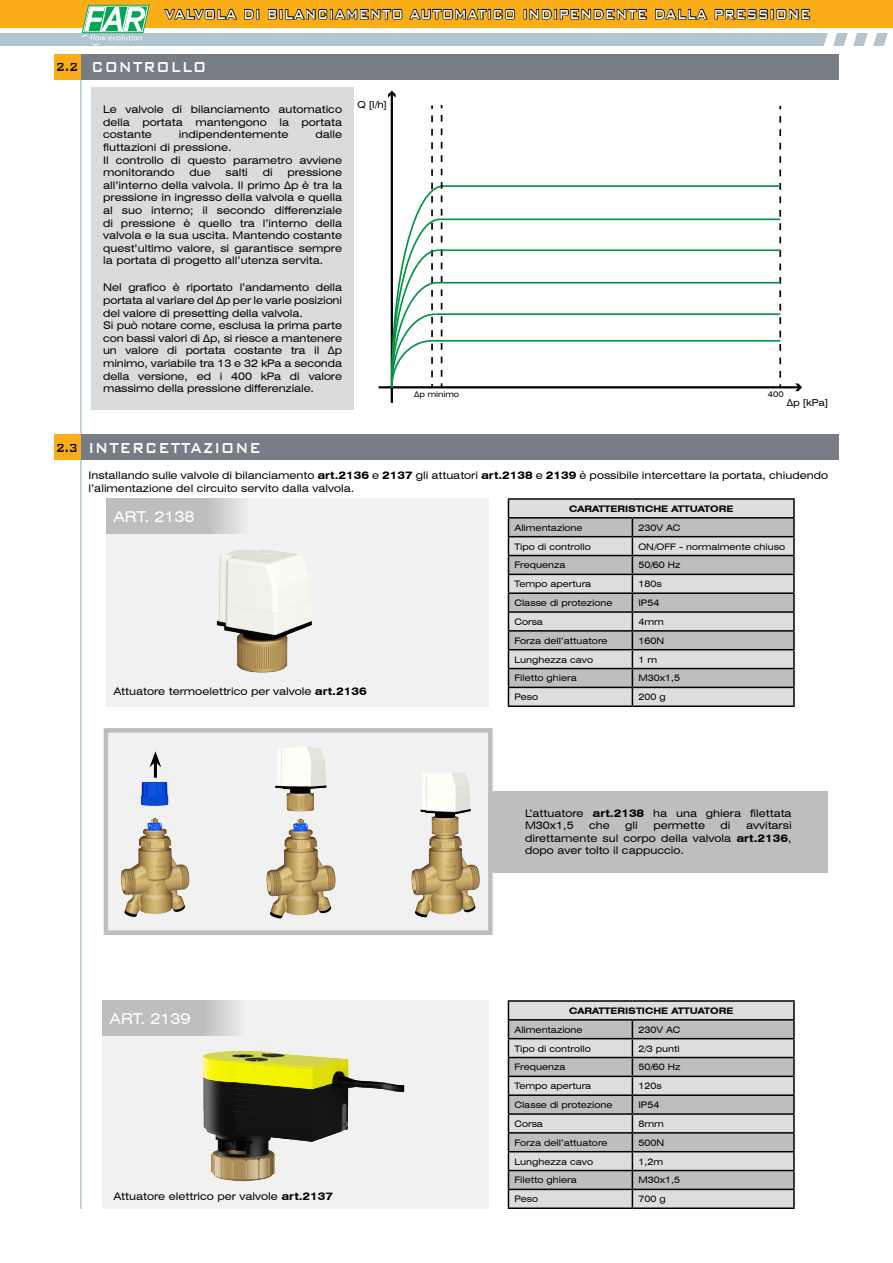
<style>
.page{position:relative;width:893px;height:1263px;background:#fff}
.page>*{position:absolute;margin:0;border:0;box-sizing:border-box;transform-origin:0 0}
.t1{font:500 19.35px "Bank Gothic BT";letter-spacing:.07em;color:#fff;scale:.78 1}
.t2{font:500 17.55px "Bank Gothic BT";letter-spacing:.05em;color:#fff;scale:.77 1}
.t3{font:expanded 15px "Swiss 721 BT";color:#fff}
.t4{font:expanded 10.5px/12.6px "Swiss 721 BT";color:#000}
.t5{font:expanded 9.6px "Swiss 721 BT";color:#000}
.t6{font:expanded 9px "Swiss 721 BT";color:#000}
.t7{font:700 expanded 9px "Swiss 721 BT";color:#000}
.t8{font:expanded 7.8px "Swiss 721 BT";color:#000}
.s1{font-size:15.6px;color:#000}
.s2{font-family:"Arial";font-stretch:normal}
.s3{font-weight:700}
</style>
<div class="page">
<div style="left:92px;top:87px;width:262px;height:323px;background:#dadbdc"></div>
<div style="left:0;top:33px;width:893px;height:13px;background:#b2c4cf"></div>
<div style="left:0;top:0;width:893px;height:27px;background:#fbad18"></div>
<svg style="left:164px;top:8px;width:95px;height:12px"></svg>
<svg style="left:268px;top:8px;width:248px;height:12px"></svg>
<svg style="left:524px;top:8px;width:123px;height:12px"></svg>
<svg style="left:655px;top:8px;width:156px;height:12px"></svg>
<svg style="left:82px;top:5px;width:67px;height:40px"></svg>
<hr style="left:80px;top:54px;width:2px;height:1155px;background:#b2c4cf">
<div style="left:54px;top:54px;width:26px;height:25px;background:#fbad18"></div>
<div style="left:82px;top:54px;width:757px;height:25px;background:#787d85"></div>
<div style="left:54px;top:434px;width:26px;height:26px;background:#fbad18"></div>
<div style="left:82px;top:434px;width:757px;height:26px;background:#787d85"></div>
<div style="left:102px;top:1000px;width:387px;height:209px;background:#f1f1f2"></div>
<img style="left:203px;top:1050px;width:202px;height:132px">
<div style="left:106px;top:498px;width:383px;height:209px;background:#f1f1f2"></div>
<img style="left:216px;top:549px;width:96px;height:124px">
<hr style="left:508px;top:498px;width:124px;height:2px;background:#000">
<hr style="left:632px;top:498px;width:163px;height:2px;background:#000">
<svg style="left:508px;top:500px;width:287px;height:205px;background:#b9bbbc"></svg>
<hr style="left:508px;top:705px;width:124px;height:2px;background:#000">
<hr style="left:632px;top:705px;width:163px;height:2px;background:#000">
<hr style="left:508px;top:1000px;width:124px;height:2px;background:#000">
<hr style="left:632px;top:1000px;width:163px;height:2px;background:#000">
<svg style="left:508px;top:1002px;width:287px;height:205px;background:#b9bbbc"></svg>
<hr style="left:508px;top:1207px;width:124px;height:2px;background:#000">
<hr style="left:632px;top:1207px;width:163px;height:2px;background:#000">
<svg style="left:820px;top:27px;width:73px;height:19px"></svg>
<hr style="left:379px;top:386px;width:420px;height:2px;background:#000">
<svg style="left:795px;top:383px;width:7px;height:8px"></svg>
<hr style="left:391px;top:93px;width:2px;height:310px;background:#000">
<svg style="left:388px;top:91px;width:8px;height:7px"></svg>
<svg style="left:779px;top:106px;width:2px;height:272px"></svg>
<hr style="left:432px;top:340px;width:348px;height:2px;background:#009444">
<hr style="left:442px;top:185px;width:338px;height:2px;background:#009444">
<svg style="left:390px;top:105px;width:55px;height:285px"></svg>
<hr style="left:436px;top:313px;width:344px;height:2px;background:#009444">
<hr style="left:437px;top:282px;width:343px;height:2px;background:#009444">
<hr style="left:438px;top:249px;width:342px;height:2px;background:#009444">
<hr style="left:440px;top:218px;width:340px;height:2px;background:#009444">
<div style="left:104px;top:728px;width:389px;height:207px;background:#f1f1f2;border:4px solid #bcbec0"></div>
<img style="left:106px;top:777px;width:84px;height:144px">
<img style="left:266px;top:747px;width:70px;height:172px">
<img style="left:411px;top:761px;width:79px;height:160px">
<div style="left:489px;top:791px;width:339px;height:81px;background:#bcbec0"></div>
<hr style="left:154px;top:762px;width:3px;height:16px;background:#000">
<svg style="left:150px;top:751px;width:11px;height:16px"></svg>
<svg style="left:106px;top:498px;width:136px;height:36px;background:#c1c3c5"></svg>
<svg style="left:102px;top:1000px;width:136px;height:36px;background:#c1c3c5"></svg>
<h2 class="t2" style="left:165px;top:5px;width:840px">VALVOLA DI BILANCIAMENTO AUTOMATICO INDIPENDENTE DALLA PRESSIONE</h2>
<h1 class="t1" style="left:56px;top:57px;width:194px"><span class="s1">2.2</span> CONTROLLO</h1>
<p class="t4" style="left:103px;top:103px;width:240px;text-align:justify">Le valvole di bilanciamento automatico della portata mantengono la portata costante</p>
<p class="t4" style="left:179px;top:128px;width:111px">indipendentemente</p>
<p class="t4" style="left:315px;top:128px;width:28px">dalle</p>
<p class="t4" style="left:103px;top:141px;width:240px">fluttazioni di pressione.<br>Il controllo di questo parametro avviene monitorando</p>
<p class="t4" style="left:103px;top:166px;width:240px;text-align:justify;text-indent:184px">pressione all’interno della valvola. Il primo <span class="s2">Δ</span>p è tra la pressione in ingresso della valvola e quella al suo interno; il secondo differenziale di pressione è quello tra l’interno della valvola e la sua uscita. Mantendo costante quest’ultimo valore, si garantisce sempre la portata di progetto all’utenza servita.</p>
<p class="t4" style="left:103px;top:281px;width:240px">Nel grafico è riportato l’andamento della portata al variare del <span class="s2">Δ</span>p per le varie posizioni del valore di presetting della valvola.<br>Si può notare come, esclusa la prima parte con bassi valori di <span class="s2">Δ</span>p, si riesce a mantenere un valore di portata costante tra il <span class="s2">Δ</span>p minimo, variabile tra 13 e 32 kPa a seconda della versione, ed i 400 kPa di valore massimo della pressione differenziale.</p>
<p class="t4" style="left:189px;top:166px;width:23px">due</p>
<p class="t4" style="left:225px;top:166px;width:24px">salti</p>
<p class="t4" style="left:263px;top:166px;width:11px">di</p>
<p class="t5" style="left:358px;top:98px;width:31px">Q [l/h]</p>
<p class="t8" style="left:414px;top:390px;width:46px">∆p minimo</p>
<p class="t8" style="left:768px;top:390px;width:17px">400</p>
<p class="t5" style="left:787px;top:397px;width:43px">∆p [kPa]</p>
<h1 class="t1" style="left:56px;top:437px;width:265px"><span class="s1">2.3</span> INTERCETTAZIONE</h1>
<p class="t4" style="left:88px;top:469px;width:741px">Installando sulle valvole di bilanciamento <span class="s3">art.2136</span> e <span class="s3">2137</span> gli attuatori <span class="s3">art.2138</span> e <span class="s3">2139</span> è possibile intercettare la portata, chiudendo l’alimentazione del circuito servito dalla valvola.</p>
<h3 class="t3" style="left:113px;top:507px;width:83px">ART. 2138</h3>
<p class="t4" style="left:113px;top:685px;width:255px">Attuatore termoelettrico per valvole <span class="s3">art.2136</span></p>
<h3 class="t3" style="left:110px;top:1009px;width:83px">ART. 2139</h3>
<p class="t4" style="left:113px;top:1190px;width:221px">Attuatore elettrico per valvole <span class="s3">art.2137</span></p>
<p class="t7" style="left:569px;top:503px;width:166px">CARATTERISTICHE ATTUATORE</p>
<p class="t6" style="left:514px;top:522px;width:70px">Alimentazione</p>
<p class="t6" style="left:638px;top:522px;width:43px">230V AC</p>
<p class="t6" style="left:514px;top:541px;width:78px">Tipo di controllo</p>
<p class="t6" style="left:638px;top:541px;width:148px">ON/OFF - normalmente chiuso</p>
<p class="t6" style="left:514px;top:560px;width:53px">Frequenza</p>
<p class="t6" style="left:638px;top:560px;width:44px">50/60 Hz</p>
<p class="t6" style="left:514px;top:579px;width:78px">Tempo apertura</p>
<p class="t6" style="left:638px;top:579px;width:25px">180s</p>
<p class="t6" style="left:514px;top:597px;width:100px">Classe di protezione</p>
<p class="t6" style="left:638px;top:597px;width:22px">IP54</p>
<p class="t6" style="left:514px;top:616px;width:30px">Corsa</p>
<p class="t6" style="left:638px;top:616px;width:27px">4mm</p>
<p class="t6" style="left:514px;top:635px;width:95px">Forza dell’attuatore</p>
<p class="t6" style="left:638px;top:635px;width:27px">160N</p>
<p class="t6" style="left:514px;top:654px;width:80px">Lunghezza cavo</p>
<p class="t6" style="left:638px;top:654px;width:20px">1 m</p>
<p class="t6" style="left:514px;top:673px;width:64px">Filetto ghiera</p>
<p class="t6" style="left:638px;top:673px;width:43px">M30x1,5</p>
<p class="t6" style="left:514px;top:692px;width:25px">Peso</p>
<p class="t6" style="left:638px;top:692px;width:29px">200 g</p>
<p class="t4" style="left:525px;top:806px;width:268px">L’attuatore <span class="s3">art.2138</span> ha una ghiera filettata<br>M30x1,5</p>
<p class="t4" style="left:525px;top:819px;width:268px;text-align:justify;text-indent:221px">avvitarsi direttamente sul corpo della valvola <span class="s3">art.2136</span>, dopo aver tolto il cappuccio.</p>
<p class="t4" style="left:589px;top:819px;width:22px">che</p>
<p class="t4" style="left:625px;top:819px;width:14px">gli</p>
<p class="t4" style="left:653px;top:819px;width:53px">permette</p>
<p class="t4" style="left:721px;top:819px;width:11px">di</p>
<p class="t7" style="left:569px;top:1005px;width:166px">CARATTERISTICHE ATTUATORE</p>
<p class="t6" style="left:514px;top:1024px;width:70px">Alimentazione</p>
<p class="t6" style="left:638px;top:1024px;width:43px">230V AC</p>
<p class="t6" style="left:514px;top:1043px;width:78px">Tipo di controllo</p>
<p class="t6" style="left:638px;top:1043px;width:43px">2/3 punti</p>
<p class="t6" style="left:514px;top:1062px;width:53px">Frequenza</p>
<p class="t6" style="left:638px;top:1062px;width:44px">50/60 Hz</p>
<p class="t6" style="left:514px;top:1080px;width:78px">Tempo apertura</p>
<p class="t6" style="left:638px;top:1080px;width:25px">120s</p>
<p class="t6" style="left:514px;top:1099px;width:100px">Classe di protezione</p>
<p class="t6" style="left:638px;top:1099px;width:22px">IP54</p>
<p class="t6" style="left:514px;top:1118px;width:30px">Corsa</p>
<p class="t6" style="left:638px;top:1118px;width:27px">8mm</p>
<p class="t6" style="left:514px;top:1137px;width:95px">Forza dell’attuatore</p>
<p class="t6" style="left:638px;top:1137px;width:27px">500N</p>
<p class="t6" style="left:514px;top:1156px;width:80px">Lunghezza cavo</p>
<p class="t6" style="left:638px;top:1156px;width:26px">1,2m</p>
<p class="t6" style="left:514px;top:1175px;width:64px">Filetto ghiera</p>
<p class="t6" style="left:638px;top:1175px;width:43px">M30x1,5</p>
<p class="t6" style="left:514px;top:1193px;width:25px">Peso</p>
<p class="t6" style="left:638px;top:1193px;width:29px">700 g</p>
</div>
